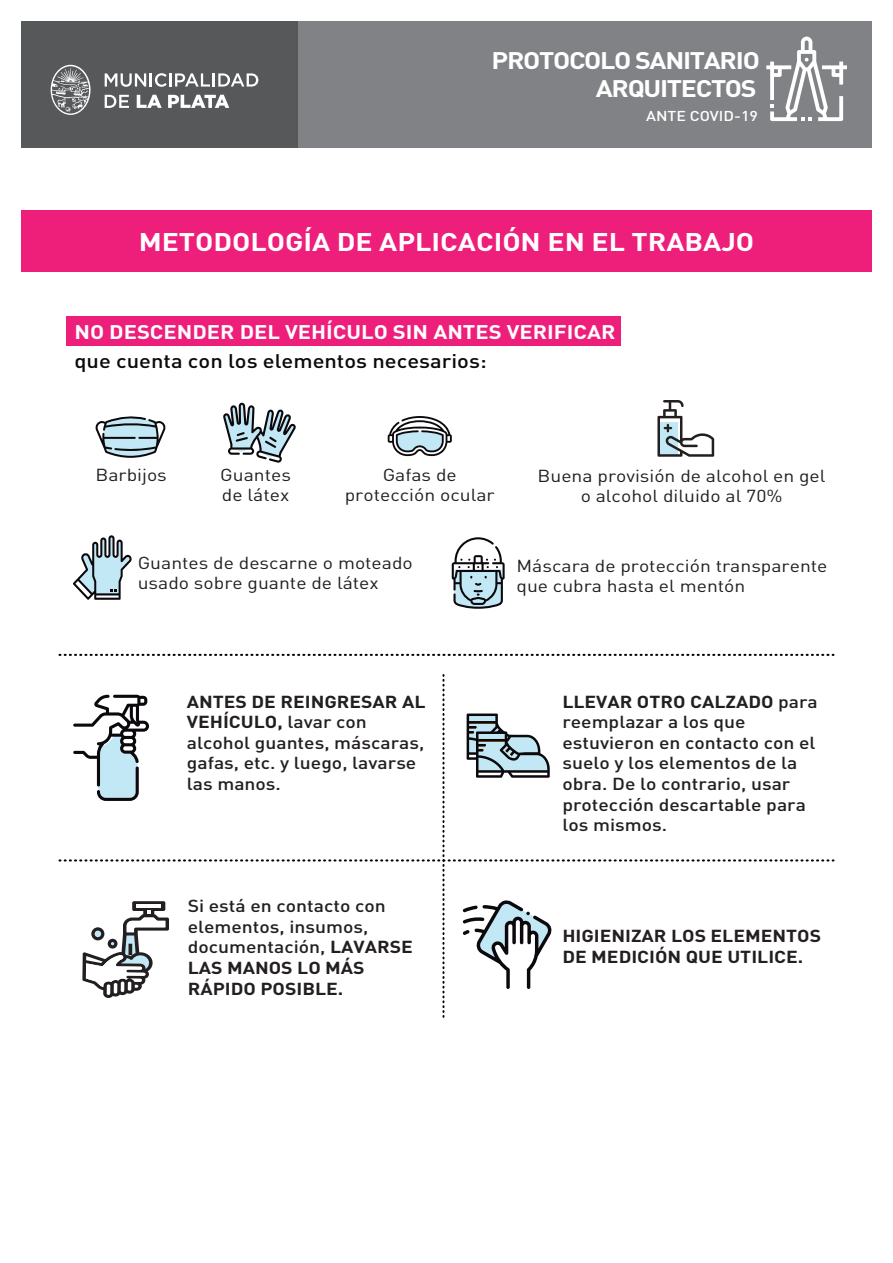
<style>
.page{position:relative;width:893px;height:1263px;background:#fff}
.page>*{position:absolute;margin:0;border:0;box-sizing:border-box;transform-origin:0 0}
.t1{font:700 25.2px "DIN Pro";color:#fff;scale:1.13 1}
.t2{font:700 23.7px/28.5px "DIN Pro";letter-spacing:-.05em;color:#fff;text-align:right;scale:1.13 1}
.t3{font:700 19.5px "DIN Pro";color:#fff;scale:1.13 1}
.t4{font:500 19.5px "DIN Pro";color:#0c090d;scale:1.13 1}
.t5{font:500 17.25px/20.5px "DIN Pro";color:#231f20;scale:1.13 1}
.t6{font:17.25px/20.5px "DIN Pro";color:#231f20;scale:1.13 1}
.t7{font:700 17.25px/20.5px "DIN Pro";color:#231f20;scale:1.13 1}
.t8{font:500 14.1px "DIN Pro";color:#fff;scale:1.13 1}
.s1{font-weight:700}
</style>
<div class="page">
<div style="left:66px;top:316px;width:555px;height:30px;background:#ee1e7b"></div>
<div style="left:22px;top:210px;width:850px;height:62px;background:#ee1e7b"></div>
<svg style="left:657px;top:400px;width:57px;height:57px"></svg>
<svg style="left:59px;top:654px;width:774px;height:2px"></svg>
<svg style="left:388px;top:416px;width:64px;height:40px"></svg>
<svg style="left:95px;top:416px;width:71px;height:42px"></svg>
<svg style="left:73px;top:535px;width:59px;height:65px"></svg>
<svg style="left:223px;top:403px;width:73px;height:60px"></svg>
<svg style="left:452px;top:537px;width:53px;height:72px"></svg>
<svg style="left:59px;top:674px;width:774px;height:343px"></svg>
<div style="left:21px;top:21px;width:279px;height:127px;background:#57585a"></div>
<div style="left:299px;top:21px;width:573px;height:127px;background:#808285"></div>
<svg style="left:51px;top:65px;width:40px;height:50px"></svg>
<svg style="left:105px;top:73px;width:62px;height:14px"></svg>
<hr style="left:169px;top:73px;width:3px;height:14px;background:#fff">
<svg style="left:175px;top:73px;width:83px;height:14px"></svg>
<svg style="left:105px;top:95px;width:24px;height:13px"></svg>
<svg style="left:137px;top:95px;width:25px;height:13px"></svg>
<svg style="left:168px;top:95px;width:61px;height:13px"></svg>
<svg style="left:766px;top:37px;width:81px;height:84px"></svg>
<h2 class="t2" style="left:492px;top:45px;width:239px">PROTOCOLO SANITARIO<br>ARQUITECTOS</h2>
<p class="t8" style="left:646px;top:106px;width:100px">ANTE COVID-19</p>
<h1 class="t1" style="left:139px;top:225px;width:546px">METODOLOGÍA DE APLICACIÓN EN EL TRABAJO</h1>
<p class="t3" style="left:74px;top:319px;width:480px">NO DESCENDER DEL VEHÍCULO SIN ANTES VERIFICAR</p>
<p class="t4" style="left:74px;top:347px;width:366px">que cuenta con los elementos necesarios:</p>
<p class="t6" style="left:95px;top:463px;width:65px">Barbijos</p>
<p class="t6" style="left:220px;top:463px;width:64px">Guantes de látex</p>
<p class="t6" style="left:345px;top:463px;width:134px;text-align:center">Gafas de protección ocular</p>
<p class="t6" style="left:538px;top:464px;width:256px;text-align:center">Buena provisión de alcohol en gel o alcohol diluido al 70%</p>
<p class="t6" style="left:138px;top:551px;width:245px">Guantes de descarne o moteado usado sobre guante de látex</p>
<p class="t6" style="left:516px;top:554px;width:277px">Máscara de protección transparente que cubra hasta el mentón</p>
<p class="t5" style="left:187px;top:690px;width:213px"><span class="s1">ANTES DE REINGRESAR AL<br>VEHÍCULO,</span> lavar con alcohol guantes, máscaras, gafas, etc. y luego, lavarse las manos.</p>
<p class="t5" style="left:188px;top:895px;width:201px">Si está en contacto con elementos, insumos, documentación, <span class="s1">LAVARSE<br>LAS MANOS LO MÁS<br>RÁPIDO POSIBLE.</span></p>
<p class="t5" style="left:562px;top:690px;width:227px"><span class="s1">LLEVAR OTRO CALZADO</span> para reemplazar a los que estuvieron en contacto con el suelo y los elementos de la obra. De lo contrario, usar protección descartable para los mismos.</p>
<p class="t7" style="left:562px;top:925px;width:230px">HIGIENIZAR LOS ELEMENTOS<br>DE MEDICIÓN QUE UTILICE.</p>
</div>
